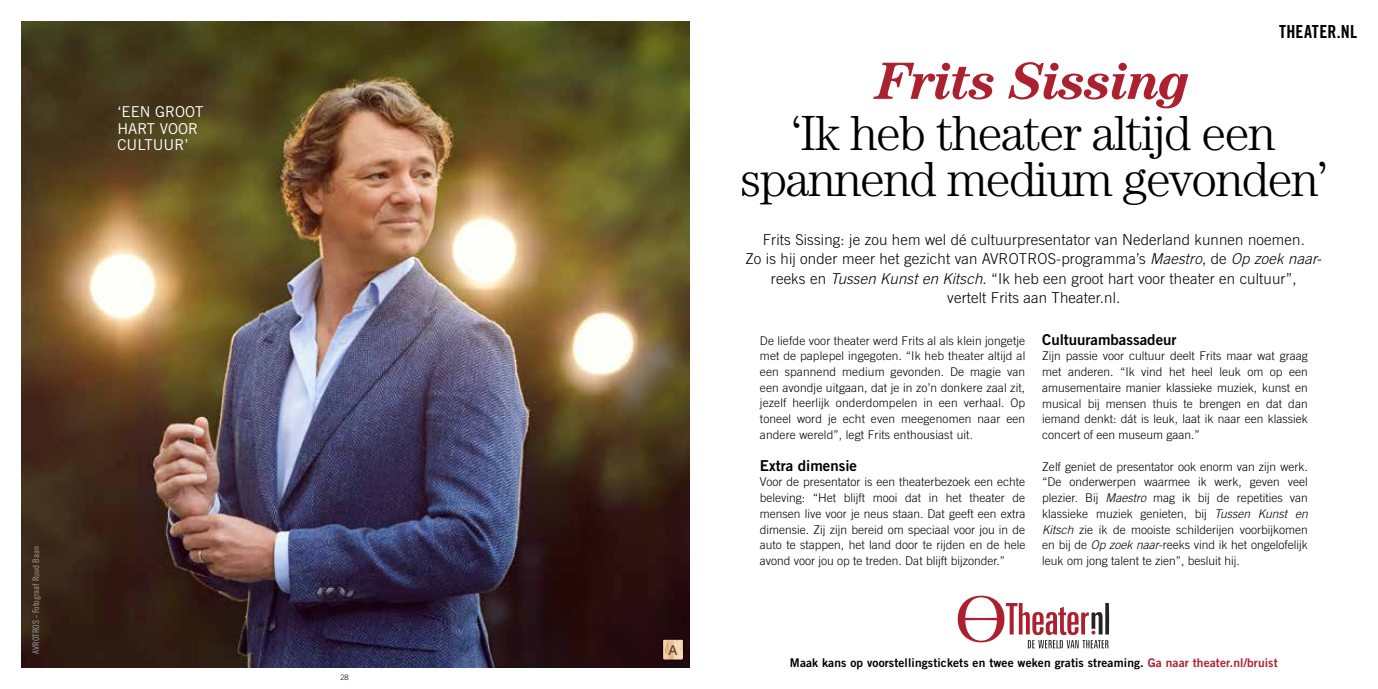
<style>
.page{position:relative;width:1378px;height:689px;background:#fff}
.page>*{position:absolute;margin:0;border:0;box-sizing:border-box;transform-origin:0 0}
.t1{font:italic 700 52.5px "Century Std";letter-spacing:-.03em;color:#ac212f}
.t2{font:300 49.5px/46.5px "Century Std";letter-spacing:-.03em;color:#000;text-align:center}
.t3{font:18px "Trade Gothic LT Std Bd Cn 20";letter-spacing:.01em;color:#000}
.t4{font:300 15px/19.5px "Trade Gothic LT Std";letter-spacing:.01em;color:#000;text-align:center}
.t5{font:15px "Trade Gothic LT Std Bd 2";color:#000}
.t6{font:15px/16.5px "Trade Gothic LT Std";color:#fff}
.t7{font:300 12px/15.8px "Trade Gothic LT Std";color:#000;text-align:justify}
.t8{font:12px "Trade Gothic LT Std Bd 2";letter-spacing:.01em;color:#000}
.t9{font:9px "Trade Gothic LT Std Cn 18";color:#9d9d9c}
.t10{font:300 7.5px "Trade Gothic LT Std";color:#000}
.s1{font-style:italic}
.s2{color:#ac212f}
</style>
<div class="page">
<img style="left:21px;top:21px;width:669px;height:647px">
<svg style="left:662px;top:639px;width:22px;height:21px"></svg>
<div style="left:662px;top:639px;width:22px;height:21px;border:1px solid #000;border-radius:2px"></div>
<svg style="left:957px;top:595px;width:152px;height:53px"></svg>
<p class="t6" style="left:117px;top:103px;width:88px">‘EEN GROOT<br>HART VOOR<br>CULTUUR’</p>
<p class="t9" style="left:31px;top:653px;width:109px;rotate:-90deg">AVROTROS - Fotograaf Ruud Baan</p>
<p class="t10" style="left:340px;top:672px;width:10px">28</p>
<h3 class="t3" style="left:1279px;top:21px;width:80px">THEATER.NL</h3>
<h1 class="t1" style="left:876px;top:50px;width:317px">Frits Sissing</h1>
<h2 class="t2" style="left:740px;top:109px;width:588px">‘Ik heb theater altijd een spannend medium gevonden’</h2>
<p class="t4" style="left:745px;top:229px;width:578px">Frits Sissing: je zou hem wel dé cultuurpresentator van Nederland kunnen noemen.<br>Zo is hij onder meer het gezicht van AVROTROS-programma’s <span class="s1">Maestro</span>, de <span class="s1">Op zoek naar&shy;</span>reeks en <span class="s1">Tussen Kunst en Kitsch</span>. “Ik heb een groot hart voor theater en cultuur”,<br>vertelt Frits aan Theater.nl.</p>
<p class="t5" style="left:1042px;top:330px;width:136px">Cultuurambassadeur</p>
<p class="t7" style="left:1042px;top:348px;width:267px">Zijn passie voor cultuur deelt Frits maar wat graag met anderen. “Ik vind het heel leuk om op een amusementaire manier klassieke muziek, kunst en musical bij mensen thuis te brengen en dat dan iemand denkt: dát is leuk, laat ik naar een klassiek concert of een museum gaan.”</p>
<p class="t7" style="left:1042px;top:458px;width:267px">Zelf geniet de presentator ook enorm van zijn werk. “De onderwerpen waarmee ik werk, geven veel plezier. Bij <span class="s1">Maestro</span> mag ik bij de repetities van klassieke muziek genieten, bij <span class="s1">Tussen Kunst en Kitsch</span> zie ik de mooiste schilderijen voorbijkomen en bij de <span class="s1">Op zoek naar</span>-reeks vind ik het ongelofelijk leuk om jong talent te zien”, besluit hij.</p>
<p class="t7" style="left:760px;top:332px;width:267px">De liefde voor theater werd Frits al als klein jongetje met de paplepel ingegoten. “Ik heb theater altijd al een spannend medium gevonden. De magie van een avondje uitgaan, dat je in zo’n donkere zaal zit, jezelf heerlijk onderdompelen in een verhaal. Op toneel word je echt even meegenomen naar een andere wereld”, legt Frits enthousiast uit.</p>
<p class="t5" style="left:760px;top:456px;width:99px">Extra dimensie</p>
<p class="t7" style="left:760px;top:474px;width:267px">Voor de presentator is een theaterbezoek een echte beleving: “Het blijft mooi dat in het theater de mensen live voor je neus staan. Dat geeft een extra dimensie. Zij zijn bereid om speciaal voor jou in de auto te stappen, het land door te rijden en de hele avond voor jou op te treden. Dat blijft bijzonder.”</p>
<p class="t8" style="left:790px;top:655px;width:489px">Maak kans op voorstellingstickets en twee weken gratis streaming. <span class="s2">Ga naar theater.nl/bruist</span></p>
</div>
